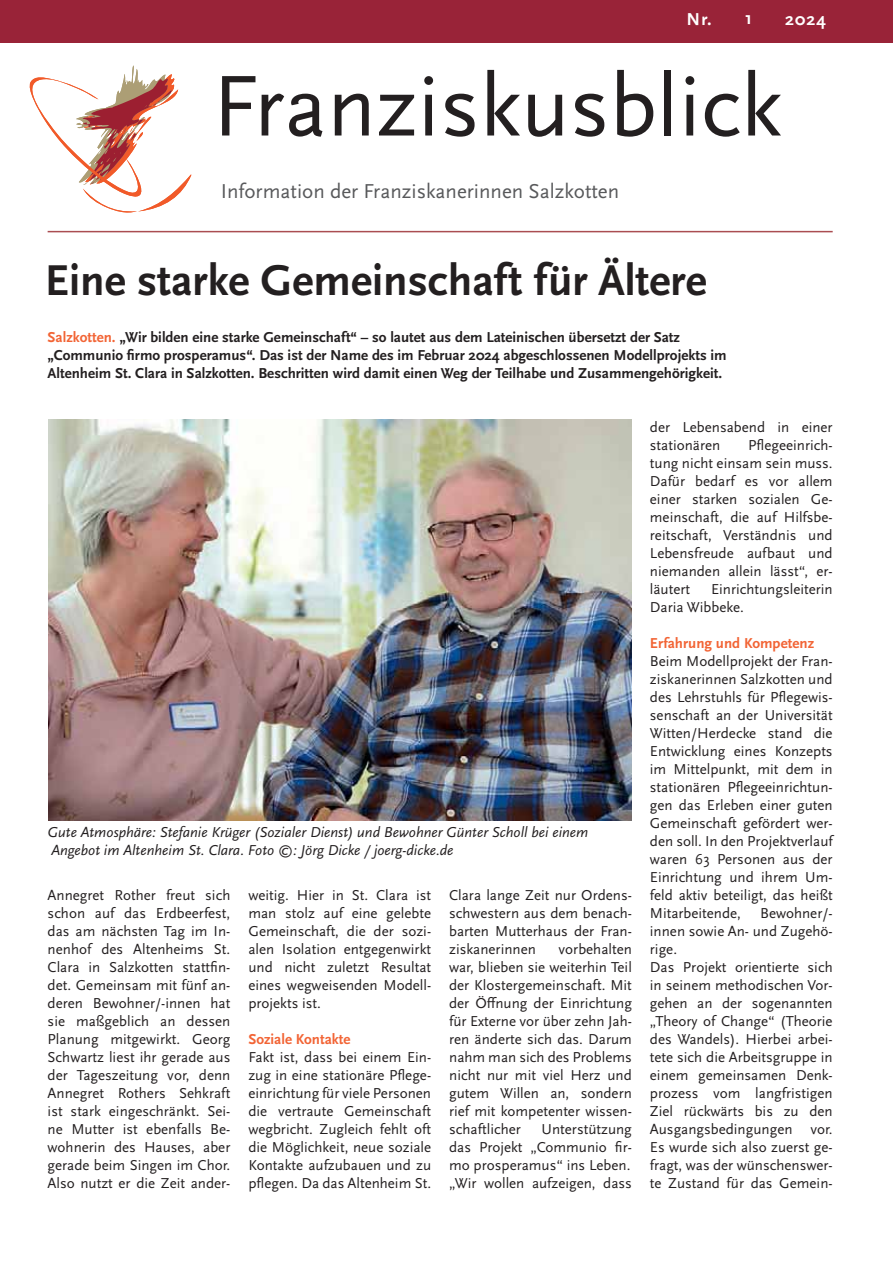
<style>
.page{position:relative;width:893px;height:1263px;background:#fff}
.page>*{position:absolute;margin:0;border:0;box-sizing:border-box;transform-origin:0 0}
.t1{font:90px "Scala Sans Pro";color:#231f20}
.t2{font:700 45px "Scala Sans Pro";color:#231f20}
.t3{font:21px "Scala Sans Pro";color:#58595b}
.t4{font:700 18px "Scala Sans Pro";color:#fff}
.t5{font:15px/18px "Scala Sans Pro";color:#231f20;text-align:justify}
.t6{font:700 15px/18px "Scala Sans Pro";color:#231f20}
.t7{font:italic 15px/18px "Scala Sans Pro";color:#231f20}
.t8{font:700 15px "Scala Sans Pro";color:#f26435}
.s1{color:#f26435}
</style>
<div class="page">
<div style="left:0;top:0;width:893px;height:43px;background:#992338"></div>
<svg style="left:30px;top:66px;width:161px;height:146px"></svg>
<hr style="left:48px;top:231px;width:785px;height:1px;background:#aa4d51">
<img style="left:48px;top:420px;width:584px;height:401px">
<p class="t4" style="left:686px;top:11px;width:26px">Nr.</p>
<p class="t4" style="left:785px;top:11px;width:42px">2024</p>
<p class="t4" style="left:745px;top:10px;width:9px">1</p>
<h1 class="t1" style="left:212px;top:66px;width:571px">Franziskusblick</h1>
<h3 class="t3" style="left:221px;top:182px;width:400px">Information der Franziskanerinnen Salzkotten</h3>
<h2 class="t2" style="left:45px;top:260px;width:663px">Eine starke Gemeinschaft für Ältere</h2>
<p class="t6" style="left:48px;top:329px;width:680px"><span class="s1">Salzkotten.</span> „Wir bilden eine starke Gemeinschaft“ – so lautet aus dem Lateinischen übersetzt der Satz „Communio firmo prosperamus“. Das ist der Name des im Februar 2024 abgeschlossenen Modellprojekts im<br>Altenheim St. Clara in Salzkotten. Beschritten wird damit einen Weg der Teilhabe und Zusammengehörigkeit.</p>
<p class="t7" style="left:48px;top:824px;width:542px">Gute Atmosphäre: Stefanie Krüger (Sozialer Dienst) und Bewohner Günter Scholl bei einem<br>Angebot im Altenheim St. Clara. Foto ©: Jörg Dicke / joerg-dicke.de</p>
<p class="t5" style="left:48px;top:887px;width:184px">Annegret Rother freut sich schon auf das Erdbeerfest, das am nächsten Tag im In&shy;nenhof des Altenheims St.<br>Clara in Salzkotten stattfin&shy;det. Gemeinsam mit fünf an&shy;deren Bewohner/-innen hat sie maßgeblich an dessen Planung mitgewirkt. Georg Schwartz liest ihr gerade aus der Tageszeitung vor, denn Annegret Rothers Sehkraft ist stark eingeschränkt. Sei&shy;ne Mutter ist ebenfalls Be&shy;wohnerin des Hauses, aber gerade beim Singen im Chor.<br>Also nutzt er die Zeit ander-</p>
<p class="t5" style="left:248px;top:887px;width:184px">weitig. Hier in St. Clara ist man stolz auf eine gelebte Gemeinschaft, die der sozi&shy;alen Isolation entgegenwirkt und nicht zuletzt Resultat eines wegweisenden Modell&shy;projekts ist.</p>
<p class="t8" style="left:248px;top:1032px;width:104px">Soziale Kontakte</p>
<p class="t5" style="left:248px;top:1049px;width:184px">Fakt ist, dass bei einem Ein&shy;zug in eine stationäre Pflege&shy;einrichtung für viele Personen die vertraute Gemeinschaft wegbricht. Zugleich fehlt oft die Möglichkeit, neue soziale Kontakte aufzubauen und zu pflegen. Da das Altenheim St.</p>
<p class="t5" style="left:449px;top:887px;width:184px">Clara lange Zeit nur Ordens&shy;schwestern aus dem benach&shy;barten Mutterhaus der Fran&shy;ziskanerinnen</p>
<p class="t5" style="left:449px;top:941px;width:184px;text-indent:109px">vorbehalten war, blieben sie weiterhin Teil der Klostergemeinschaft. Mit der Öffnung der Einrichtung für Externe vor über zehn Jah&shy;ren änderte sich das. Darum nahm man sich des Problems nicht nur mit viel Herz und gutem Willen an, sondern rief mit kompetenter wissen&shy;schaftlicher</p>
<p class="t5" style="left:449px;top:1121px;width:184px;text-indent:92px">Unterstützung das Projekt „Communio fir&shy;mo prosperamus“ ins Leben. „Wir wollen aufzeigen, dass</p>
<p class="t5" style="left:650px;top:419px;width:184px">der Lebensabend in einer stationären</p>
<p class="t5" style="left:650px;top:437px;width:184px;text-indent:98px">Pflegeeinrich&shy;tung nicht einsam sein muss.<br>Dafür bedarf es vor allem einer starken sozialen Ge&shy;meinschaft, die auf Hilfsbe&shy;reitschaft, Verständnis und Lebensfreude aufbaut und niemanden allein lässt“, er&shy;läutert</p>
<p class="t5" style="left:650px;top:581px;width:184px;text-indent:61px">Einrichtungsleiterin<br>Daria Wibbeke.</p>
<p class="t8" style="left:650px;top:636px;width:166px">Erfahrung und Kompetenz</p>
<p class="t5" style="left:650px;top:653px;width:184px">Beim Modellprojekt der Fran&shy;ziskanerinnen Salzkotten und des Lehrstuhls für Pflegewis&shy;senschaft an der Universität Witten/Herdecke stand die Entwicklung eines Konzepts im Mittelpunkt, mit dem in stationären Pflegeeinrichtun&shy;gen das Erleben einer guten Gemeinschaft gefördert wer&shy;den soll. In den Projektverlauf waren 63 Personen aus der Einrichtung und ihrem Um&shy;feld aktiv beteiligt, das heißt Mitarbeitende,</p>
<p class="t5" style="left:650px;top:905px;width:184px;text-align:left;text-indent:110px">Bewohner/- innen sowie An- und Zugehö&shy;rige.<br>Das Projekt orientierte sich in seinem methodischen Vor&shy;gehen an der sogenannten „Theory of Change“ (Theorie des Wandels). Hierbei arbei&shy;tete sich die Arbeitsgruppe in einem gemeinsamen Denk&shy;prozess vom langfristigen<br>Ziel rückwärts bis zu den<br>Ausgangsbedingungen vor.<br>Es wurde sich also zuerst ge&shy;fragt, was der wünschenswer&shy;te Zustand für das Gemein-</p>
</div>
